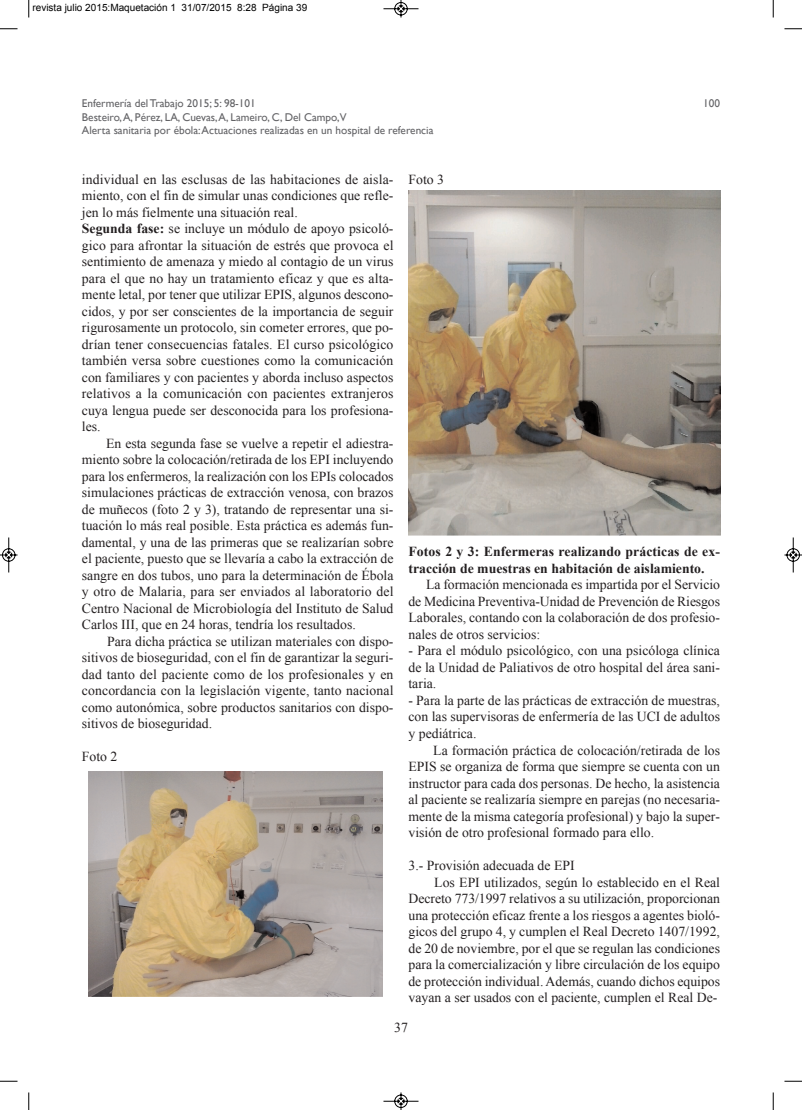
<style>
.page{position:relative;width:802px;height:1110px;background:#fff}
.page>*{position:absolute;margin:0;border:0;box-sizing:border-box;transform-origin:0 0}
.t1{font:13.75px/16.5px "Times New Roman";color:#231f20;text-align:justify}
.t2{font:700 13.75px/16.8px "Times New Roman";color:#231f20}
.t3{font:11.25px/13.5px "Gill Sans";color:#636366}
.t4{font:10px "Arial";color:#000}
.s1{font-weight:700}
</style>
<div class="page">
<img style="left:89px;top:772px;width:294px;height:225px">
<img style="left:408px;top:191px;width:312px;height:344px">
<svg style="left:28px;top:0;width:2px;height:18px"></svg>
<svg style="left:0;top:28px;width:18px;height:2px"></svg>
<svg style="left:773px;top:0;width:1px;height:18px"></svg>
<svg style="left:784px;top:28px;width:18px;height:2px"></svg>
<svg style="left:28px;top:1092px;width:2px;height:18px"></svg>
<svg style="left:0;top:1081px;width:18px;height:1px"></svg>
<svg style="left:773px;top:1092px;width:1px;height:18px"></svg>
<svg style="left:784px;top:1081px;width:18px;height:1px"></svg>
<svg style="left:383px;top:0;width:36px;height:18px"></svg>
<svg style="left:383px;top:1092px;width:36px;height:18px"></svg>
<svg style="left:0;top:537px;width:18px;height:36px"></svg>
<svg style="left:784px;top:537px;width:18px;height:36px"></svg>
<p class="t4" style="left:32px;top:2px;width:276px">revista julio 2015:Maquetación 1 31/07/2015 8:28 Página 39</p>
<p class="t3" style="left:82px;top:97px;width:175px">Enfermería del Trabajo 2015; 5: 98-101</p>
<p class="t3" style="left:703px;top:97px;width:18px">100</p>
<p class="t3" style="left:82px;top:110px;width:353px">Besteiro,A, Pérez, LA, Cuevas,A, Lameiro, C, Del Campo,V<br>Alerta sanitaria por ébola:Actuaciones realizadas en un hospital de referencia</p>
<p class="t1" style="left:82px;top:171px;width:313px;text-align:left">individual en las esclusas de las habitaciones de aisla&shy;miento, con el fin de simular unas condiciones que refle&shy;jen lo más fielmente una situación real.<br><span class="s1">Segunda fase:</span> se incluye un módulo de apoyo psicoló&shy;gico para afrontar la situación de estrés que provoca el sentimiento de amenaza y miedo al contagio de un virus para el que no hay un tratamiento eficaz y que es alta&shy;mente letal, por tener que utilizar EPIS, algunos descono&shy;cidos, y por ser conscientes de la importancia de seguir rigurosamente un protocolo, sin cometer errores, que po&shy;drían tener consecuencias fatales. El curso psicológico también versa sobre cuestiones como la comunicación con familiares y con pacientes y aborda incluso aspectos relativos a la comunicación con pacientes extranjeros cuya lengua puede ser desconocida para los profesiona&shy;les.</p>
<p class="t1" style="left:82px;top:435px;width:313px;text-indent:24px">En esta segunda fase se vuelve a repetir el adiestra&shy;miento sobre la colocación/retirada de los EPI incluyendo para los enfermeros, la realización con los EPIs colocados simulaciones prácticas de extracción venosa, con brazos de muñecos (foto 2 y 3), tratando de representar una si&shy;tuación lo más real posible. Esta práctica es además fun&shy;damental, y una de las primeras que se realizarían sobre el paciente, puesto que se llevaría a cabo la extracción de sangre en dos tubos, uno para la determinación de Ébola y otro de Malaria, para ser enviados al laboratorio del Centro Nacional de Microbiología del Instituto de Salud Carlos III, que en 24 horas, tendría los resultados.</p>
<p class="t1" style="left:82px;top:633px;width:313px;text-indent:25px">Para dicha práctica se utilizan materiales con dispo&shy;sitivos de bioseguridad, con el fin de garantizar la seguri&shy;dad tanto del paciente como de los profesionales y en concordancia con la legislación vigente, tanto nacional como autonómica, sobre productos sanitarios con dispo&shy;sitivos de bioseguridad.</p>
<p class="t1" style="left:82px;top:748px;width:37px">Foto 2</p>
<p class="t1" style="left:408px;top:171px;width:37px">Foto 3</p>
<p class="t2" style="left:408px;top:543px;width:313px">Fotos 2 y 3: Enfermeras realizando prácticas de ex&shy;tracción de muestras en habitación de aislamiento.</p>
<p class="t1" style="left:408px;top:577px;width:313px;text-indent:18px">La formación mencionada es impartida por el Servicio de Medicina Preventiva-Unidad de Prevención de Riesgos Laborales, contando con la colaboración de dos profesio&shy;nales de otros servicios:</p>
<p class="t1" style="left:408px;top:643px;width:313px">- Para el módulo psicológico, con una psicóloga clínica de la Unidad de Paliativos de otro hospital del área sani&shy;taria.</p>
<p class="t1" style="left:408px;top:692px;width:313px">- Para la parte de las prácticas de extracción de muestras, con las supervisoras de enfermería de las UCI de adultos y pediátrica.</p>
<p class="t1" style="left:408px;top:742px;width:313px;text-indent:25px">La formación práctica de colocación/retirada de los EPIS se organiza de forma que siempre se cuenta con un instructor para cada dos personas. De hecho, la asistencia al paciente se realizaría siempre en parejas (no necesaria&shy;mente de la misma categoría profesional) y bajo la super&shy;visión de otro profesional formado para ello.</p>
<p class="t1" style="left:408px;top:857px;width:168px">3.- Provisión adecuada de EPI</p>
<p class="t1" style="left:434px;top:874px;width:287px">Los EPI utilizados, según lo establecido en el Real</p>
<p class="t1" style="left:408px;top:890px;width:313px">Decreto 773/1997 relativos a su utilización, proporcionan</p>
<p class="t1" style="left:408px;top:907px;width:313px">una protección eficaz frente a los riesgos a agentes bioló-</p>
<p class="t1" style="left:408px;top:923px;width:313px">gicos del grupo 4, y cumplen el Real Decreto 1407/1992,</p>
<p class="t1" style="left:408px;top:940px;width:313px">de 20 de noviembre, por el que se regulan las condiciones</p>
<p class="t1" style="left:408px;top:956px;width:313px">para la comercialización y libre circulación de los equipo</p>
<p class="t1" style="left:408px;top:973px;width:313px">de protección individual. Además, cuando dichos equipos</p>
<p class="t1" style="left:408px;top:989px;width:310px">vayan a ser usados con el paciente, cumplen el Real De-</p>
<p class="t1" style="left:394px;top:1019px;width:15px">37</p>
</div>
